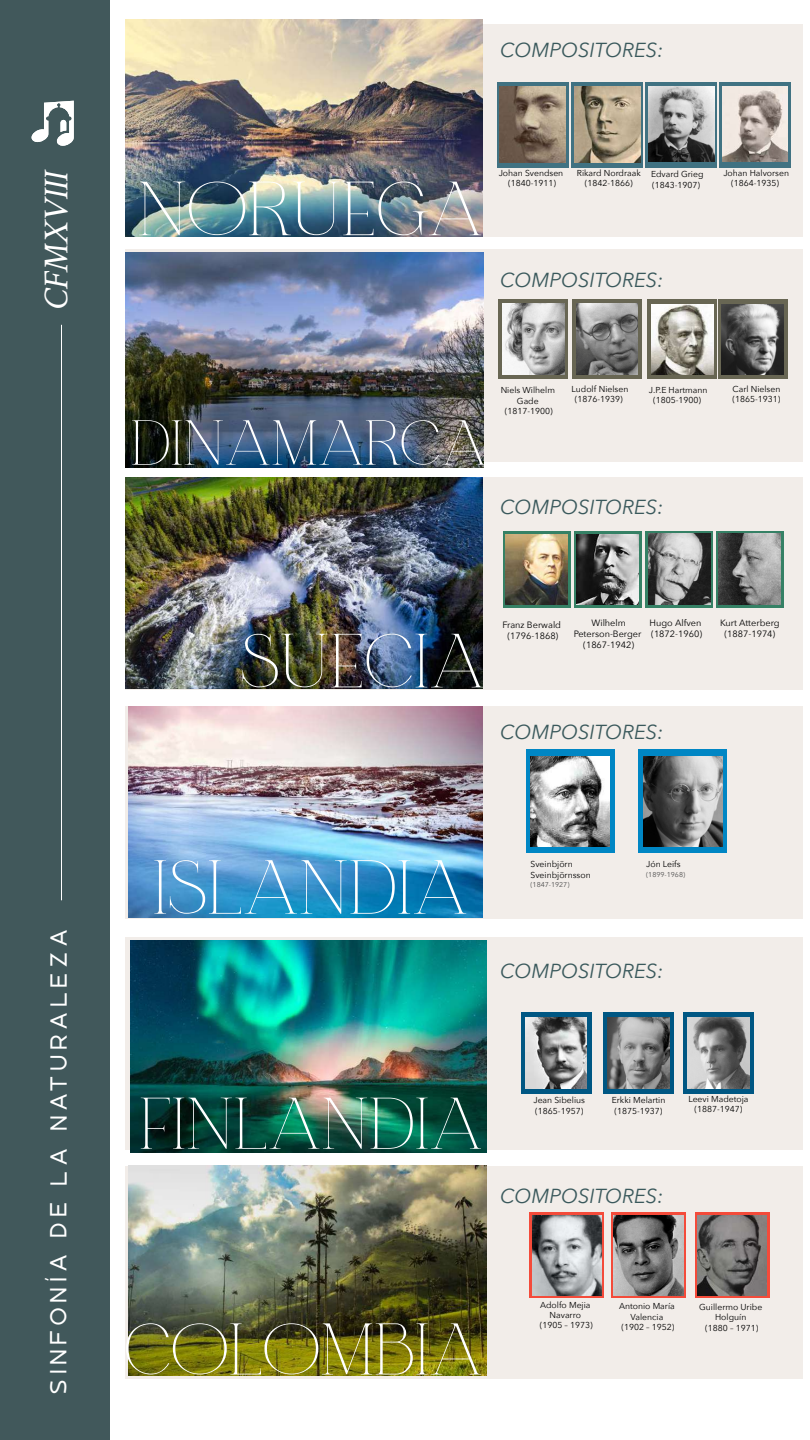
<style>
.page{position:relative;width:810px;height:1440px;background:#fff}
.page>*{position:absolute;margin:0;border:0;box-sizing:border-box;transform-origin:0 0}
.t1{font:76.72px "MOORALIGHT";color:#fff}
.t2{font:73.2px "MOORALIGHT";color:#fff}
.t3{font:63.68px "MOORALIGHT";color:#fff}
.t4{font:italic 35.25px "Crimson Text";color:#fff}
.t5{font:700 23.4px "Tundra";letter-spacing:.2em;color:#fff}
.t6{font:italic 20.25px "Avenir Next";color:#3a595c}
.t7{font:9.15px/10.9px "Avenir Next";color:#000;text-align:center}
.t8{font:8.62px/10.4px "Avenir Next";color:#000;text-align:center}
.t9{font:7.05px "Avenir Next";color:#4d4d4d}
</style>
<div class="page">
<div style="left:0;top:1px;width:109px;height:1439px;background:#41585b"></div>
<hr style="left:61px;top:325px;width:1px;height:575px;background:#fff">
<svg style="left:31px;top:101px;width:43px;height:45px"></svg>
<div style="left:125px;top:24px;width:678px;height:212px;background:#f2ede9"></div>
<div style="left:125px;top:249px;width:678px;height:212px;background:#f2ede9"></div>
<div style="left:125px;top:478px;width:678px;height:212px;background:#f2ede9"></div>
<div style="left:125px;top:706px;width:678px;height:213px;background:#f2ede9"></div>
<div style="left:125px;top:938px;width:678px;height:212px;background:#f2ede9"></div>
<div style="left:125px;top:1166px;width:678px;height:212px;background:#f2ede9"></div>
<img style="left:125px;top:478px;width:358px;height:211px">
<img style="left:129px;top:1166px;width:358px;height:209px">
<img style="left:129px;top:707px;width:353px;height:211px">
<img style="left:125px;top:252px;width:358px;height:215px">
<img style="left:125px;top:19px;width:358px;height:218px">
<img style="left:130px;top:940px;width:357px;height:212px">
<svg style="left:497px;top:82px;width:72px;height:85px"></svg>
<svg style="left:571px;top:82px;width:72px;height:85px"></svg>
<div style="left:645px;top:82px;width:72px;height:86px;background:linear-gradient(to right,#407282,#407282)"></div>
<div style="left:719px;top:82px;width:71px;height:85px;background:#407282"></div>
<div style="left:527px;top:749px;width:88px;height:103px;background:#0086c4"></div>
<div style="left:638px;top:749px;width:89px;height:103px;background:#0086c4"></div>
<svg style="left:646px;top:531px;width:67px;height:77px"></svg>
<svg style="left:717px;top:531px;width:67px;height:77px"></svg>
<svg style="left:503px;top:531px;width:68px;height:77px"></svg>
<svg style="left:574px;top:531px;width:67px;height:77px"></svg>
<svg style="left:521px;top:1012px;width:71px;height:82px;background:#156188"></svg>
<div style="left:530px;top:1212px;width:74px;height:86px;background:linear-gradient(to right,#f44b3a,#f44b3a)"></div>
<svg style="left:611px;top:1212px;width:75px;height:86px"></svg>
<svg style="left:695px;top:1212px;width:75px;height:86px"></svg>
<svg style="left:603px;top:1012px;width:71px;height:82px;background:#11597e"></svg>
<svg style="left:683px;top:1012px;width:71px;height:82px;background:#1f678b"></svg>
<img style="left:577px;top:534px;width:61px;height:71px">
<img style="left:649px;top:534px;width:61px;height:70px">
<img style="left:531px;top:756px;width:79px;height:91px">
<img style="left:643px;top:756px;width:79px;height:91px">
<img style="left:719px;top:534px;width:61px;height:70px">
<img style="left:532px;top:1215px;width:69px;height:80px">
<img style="left:614px;top:1215px;width:69px;height:80px">
<img style="left:698px;top:1215px;width:69px;height:80px">
<img style="left:500px;top:87px;width:65px;height:75px">
<img style="left:575px;top:87px;width:65px;height:75px">
<img style="left:649px;top:86px;width:65px;height:76px">
<img style="left:526px;top:1018px;width:61px;height:70px">
<img style="left:608px;top:1018px;width:61px;height:70px">
<img style="left:688px;top:1018px;width:61px;height:70px">
<img style="left:722px;top:86px;width:66px;height:76px">
<img style="left:506px;top:534px;width:61px;height:71px">
<div style="left:573px;top:299px;width:69px;height:80px;background:#686653"></div>
<svg style="left:498px;top:299px;width:70px;height:80px"></svg>
<img style="left:503px;top:304px;width:61px;height:70px">
<img style="left:576px;top:304px;width:62px;height:70px">
<svg style="left:719px;top:299px;width:69px;height:80px"></svg>
<svg style="left:647px;top:299px;width:69px;height:80px"></svg>
<img style="left:722px;top:304px;width:61px;height:71px">
<img style="left:652px;top:304px;width:61px;height:71px">
<h3 class="t4" style="left:36px;top:310px;width:142px;rotate:-90deg">CFMXVIII</h3>
<h3 class="t5" style="left:45px;top:1395px;width:468px;rotate:-90deg">SINFONÍA DE LA NATURALEZA</h3>
<h3 class="t6" style="left:500px;top:37px;width:165px">COMPOSITORES:</h3>
<h1 class="t1" style="left:137px;top:168px;width:347px">NORUEGA</h1>
<p class="t8" style="left:499px;top:168px;width:66px">Johan Svendsen (1840-1911)</p>
<p class="t8" style="left:577px;top:168px;width:65px">Rikard Nordraak (1842-1866)</p>
<p class="t8" style="left:651px;top:170px;width:54px;text-align:left">Edvard Grieg (1843-1907)</p>
<p class="t8" style="left:723px;top:168px;width:67px">Johan Halvorsen (1864-1935)</p>
<h3 class="t6" style="left:500px;top:266px;width:165px">COMPOSITORES:</h3>
<h3 class="t3" style="left:130px;top:409px;width:358px">DINAMARCA</h3>
<p class="t8" style="left:501px;top:385px;width:56px">Niels Wilhelm<br>Gade (1817-1900)</p>
<p class="t8" style="left:572px;top:384px;width:58px">Ludolf Nielsen (1876-1939)</p>
<p class="t8" style="left:649px;top:385px;width:60px">J.P.E Hartmann (1805-1900)</p>
<p class="t8" style="left:733px;top:384px;width:49px;text-align:left">Carl Nielsen (1865-1931)</p>
<h3 class="t6" style="left:500px;top:494px;width:165px">COMPOSITORES:</h3>
<h1 class="t1" style="left:241px;top:620px;width:246px">SUECIA</h1>
<p class="t7" style="left:502px;top:620px;width:60px">Franz Berwald (1796-1868)</p>
<p class="t7" style="left:574px;top:618px;width:69px">Wilhelm<br>Peterson-Berger (1867-1942)</p>
<p class="t7" style="left:650px;top:617px;width:54px;text-align:left">Hugo Alfven (1872-1960)</p>
<p class="t7" style="left:720px;top:618px;width:61px">Kurt Atterberg (1887-1974)</p>
<h3 class="t6" style="left:500px;top:719px;width:165px">COMPOSITORES:</h3>
<h1 class="t1" style="left:152px;top:846px;width:317px">ISLANDIA</h1>
<p class="t8" style="left:531px;top:859px;width:62px;text-align:left">Sveinbjörn<br>Sveinbjörnsson</p>
<p class="t9" style="left:531px;top:880px;width:40px">(1847-1927)</p>
<p class="t8" style="left:646px;top:859px;width:36px">Jón Leifs</p>
<p class="t9" style="left:646px;top:870px;width:40px">(1899-1968)</p>
<h3 class="t6" style="left:500px;top:958px;width:165px">COMPOSITORES:</h3>
<h2 class="t2" style="left:139px;top:1084px;width:345px">FINLANDIA</h2>
<p class="t8" style="left:534px;top:1095px;width:53px;text-align:left">Jean Sibelius (1865-1957)</p>
<p class="t8" style="left:612px;top:1095px;width:55px">Erkki Melartin (1875-1937)</p>
<p class="t8" style="left:688px;top:1094px;width:62px">Leevi Madetoja (1887-1947)</p>
<h3 class="t6" style="left:500px;top:1183px;width:165px">COMPOSITORES:</h3>
<h2 class="t2" style="left:124px;top:1310px;width:360px">COLOMBIA</h2>
<p class="t8" style="left:540px;top:1300px;width:54px">Adolfo Mejia<br>Navarro (1905 – 1973)</p>
<p class="t8" style="left:619px;top:1301px;width:57px">Antonio María<br>Valencia (1902 – 1952)</p>
<p class="t8" style="left:699px;top:1302px;width:65px">Guillermo Uribe<br>Holguín<br>(1880 – 1971)</p>
</div>
